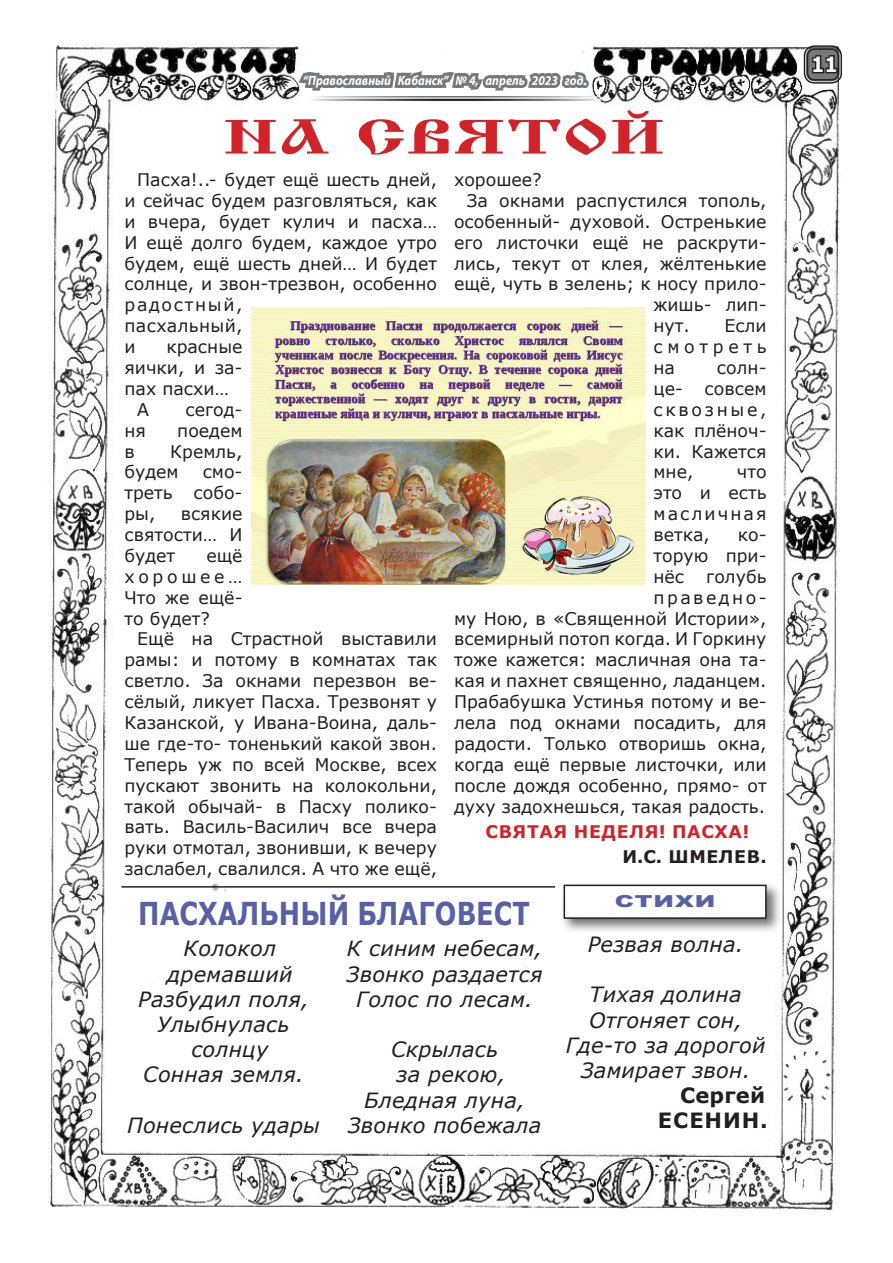
<style>
.page{position:relative;width:893px;height:1263px;background:#fff}
.page>*{position:absolute;margin:0;border:0;box-sizing:border-box;transform-origin:0 0}
.Body_Text{font:48px "Vezitsa Cyrillic";letter-spacing:.01em;color:#d1232a;scale:1.5 1}
.t1{font:700 31.5px "Verdana";letter-spacing:.005em;color:#5861a3;scale:.81 1}
.Body_Text-2{font:italic 21px/25.2px "Verdana";letter-spacing:.01em;color:#231f20}
.Body_Text-3{font:700 21px "Verdana";letter-spacing:.025em;color:#231f20}
.t2{font:700 21px "Verdana";color:#fff;scale:.9 1}
.Body_Text-4{font:17.4px/20.9px "Verdana";color:#231f20;text-align:justify}
.Body_Text-5{font:700 17.4px "Verdana";letter-spacing:.035em;color:#d1232a}
.Body_Text-6{font:700 17.4px "Verdana";letter-spacing:.035em;color:#231f20}
.t3{font:900 16.5px "Arial";letter-spacing:.03em;color:#5861a3;scale:1.5 1}
.t4{font:italic 700 13.5px "Myriad Pro";color:#fff;scale:.9 1}
</style>
<div class="page">
<img style="left:49px;top:42px;width:793px;height:1174px">
<hr style="left:121px;top:886px;width:434px;height:2px;background:#231f20">
<hr style="left:309px;top:96px;width:292px;height:1px;background:#fff">
<hr style="left:309px;top:99px;width:292px;height:2px;background:#fff">
<svg style="left:294px;top:42px;width:295px;height:162px"></svg>
<div style="left:581px;top:80px;width:8px;height:8px;border:6px solid #76787b;border-radius:50%"></div>
<div style="left:806px;top:48px;width:34px;height:33px;background:#76787b;border-radius:9px"></div>
<div style="left:804px;top:45px;width:38px;height:39px;border:1px solid #231f20;border-radius:10px"></div>
<div style="left:807px;top:48px;width:32px;height:33px;border:1px solid #231f20;border-radius:7px"></div>
<svg style="left:812px;top:54px;width:27px;height:21px"></svg>
<img style="left:251px;top:308px;width:394px;height:276px">
<div style="left:560px;top:881px;width:222px;height:53px;background:#231f20;opacity:.65"></div>
<div style="left:564px;top:885px;width:202px;height:33px;background:#fff"></div>
<div style="left:564px;top:885px;width:203px;height:34px;border:2px solid #231f20"></div>
<p class="t4" style="left:303px;top:72px;width:317px">“Православный Кабанск” № 4, апрель 2023 год.</p>
<p class="Body_Text" style="left:223px;top:110px;width:297px">НА СВЯТОЙ</p>
<p class="Body_Text-4" style="left:124px;top:169px;width:314px;text-align:left;text-indent:13px">Пасха!..- будет ещё шесть дней, и сейчас будем разговляться, как и вчера, будет кулич и пасха…<br>И ещё долго будем, каждое утро будем, ещё шесть дней… И будет солнце, и звон-трезвон, особенно радостный,<br>пасхальный,<br>и</p>
<p class="Body_Text-4" style="left:124px;top:336px;width:120px;text-indent:42px">красные яички, и за&shy;пах пасхи…</p>
<p class="Body_Text-4" style="left:137px;top:399px;width:13px">А</p>
<p class="Body_Text-4" style="left:185px;top:399px;width:59px">сегод-</p>
<p class="Body_Text-4" style="left:124px;top:420px;width:23px">ня</p>
<p class="Body_Text-4" style="left:177px;top:420px;width:67px">поедем</p>
<p class="Body_Text-4" style="left:124px;top:441px;width:12px">в</p>
<p class="Body_Text-4" style="left:124px;top:441px;width:120px;text-indent:46px">Кремль, будем</p>
<p class="Body_Text-4" style="left:124px;top:461px;width:120px;text-indent:78px">смо&shy;треть собо&shy;ры,</p>
<p class="Body_Text-4" style="left:124px;top:503px;width:120px;text-indent:56px">всякие святости… И будет</p>
<p class="Body_Text-4" style="left:124px;top:545px;width:120px;text-indent:82px">ещё хорошее… Что же ещё&shy;то будет?</p>
<p class="Body_Text-4" style="left:124px;top:628px;width:314px;text-indent:13px">Ещё на Страстной выставили рамы: и потому в комнатах так светло. За окнами перезвон ве&shy;сёлый, ликует Пасха. Трезвонят у Казанской, у Ивана-Воина, даль&shy;ше где-то- тоненький какой звон.<br>Теперь уж по всей Москве, всех пускают звонить на колокольни, такой обычай- в Пасху полико&shy;вать. Василь-Василич все вчера руки отмотал, звонивши, к вечеру заслабел, свалился. А что же ещё,</p>
<p class="Body_Text-4" style="left:454px;top:169px;width:89px">хорошее?</p>
<p class="Body_Text-4" style="left:467px;top:190px;width:301px">За окнами распустился тополь,</p>
<p class="Body_Text-4" style="left:454px;top:211px;width:314px">особенный- духовой. Остренькие</p>
<p class="Body_Text-4" style="left:454px;top:232px;width:314px">его листочки ещё не раскрути-</p>
<p class="Body_Text-4" style="left:454px;top:253px;width:314px">лись, текут от клея, жёлтенькие</p>
<p class="Body_Text-4" style="left:454px;top:273px;width:314px">ещё, чуть в зелень; к носу прило-</p>
<p class="Body_Text-4" style="left:653px;top:294px;width:115px">жишь- лип-</p>
<p class="Body_Text-4" style="left:653px;top:315px;width:38px">нут.</p>
<p class="Body_Text-4" style="left:653px;top:315px;width:115px;text-indent:71px">Если смотреть на</p>
<p class="Body_Text-4" style="left:653px;top:357px;width:115px;text-indent:63px">солн&shy;це- совсем сквозные, как плёноч&shy;ки. Кажется мне,</p>
<p class="Body_Text-4" style="left:653px;top:461px;width:115px;text-indent:83px">что это и есть масличная ветка,</p>
<p class="Body_Text-4" style="left:653px;top:524px;width:115px;text-indent:84px">ко&shy;торую при&shy;нёс</p>
<p class="Body_Text-4" style="left:454px;top:566px;width:314px;text-align:right">голубь<br>праведно-<br>му Ною, в «Священной Истории», всемирный потоп когда. И Горкину тоже кажется: масличная она та&shy;кая и пахнет священно, ладанцем.<br>Прабабушка Устинья потому и ве&shy;лела под окнами посадить, для радости. Только отворишь окна, когда ещё первые листочки, или после дождя особенно, прямо- от духу задохнешься, такая радость.</p>
<p class="Body_Text-5" style="left:485px;top:819px;width:265px">СВЯТАЯ НЕДЕЛЯ! ПАСХА!</p>
<p class="Body_Text-6" style="left:622px;top:844px;width:146px">И.С. ШМЕЛЕВ.</p>
<p class="t1" style="left:138px;top:891px;width:485px">ПАСХАЛЬНЫЙ БЛАГОВЕСТ</p>
<p class="t3" style="left:615px;top:889px;width:69px">СТИХИ</p>
<p class="Body_Text-2" style="left:184px;top:936px;width:94px">Колокол</p>
<p class="Body_Text-2" style="left:167px;top:961px;width:127px">дремавший</p>
<p class="Body_Text-2" style="left:138px;top:986px;width:172px">Разбудил поля,</p>
<p class="Body_Text-2" style="left:158px;top:1011px;width:133px">Улыбнулась</p>
<p class="Body_Text-2" style="left:143px;top:1037px;width:162px;text-indent:48px">солнцу<br>Сонная земля.</p>
<p class="Body_Text-2" style="left:127px;top:1112px;width:194px">Понеслись удары</p>
<p class="Body_Text-2" style="left:346px;top:936px;width:198px;text-align:center">К синим небесам,<br>Звонко раздается<br>Голос по лесам.</p>
<p class="Body_Text-2" style="left:391px;top:1037px;width:108px">Скрылась</p>
<p class="Body_Text-2" style="left:397px;top:1062px;width:110px">за рекою,</p>
<p class="Body_Text-2" style="left:364px;top:1087px;width:162px">Бледная луна,</p>
<p class="Body_Text-2" style="left:348px;top:1112px;width:195px">Звонко побежала</p>
<p class="Body_Text-2" style="left:588px;top:931px;width:157px">Резвая волна.</p>
<p class="Body_Text-2" style="left:590px;top:982px;width:153px">Тихая долина</p>
<p class="Body_Text-2" style="left:589px;top:1007px;width:155px">Отгоняет сон,</p>
<p class="Body_Text-2" style="left:566px;top:1032px;width:201px">Где-то за дорогой</p>
<p class="Body_Text-2" style="left:581px;top:1057px;width:171px">Замирает звон.</p>
<p class="Body_Text-3" style="left:680px;top:1080px;width:87px">Сергей</p>
<p class="Body_Text-3" style="left:658px;top:1106px;width:111px">ЕСЕНИН.</p>
<p class="t2" style="left:811px;top:49px;width:31px">11</p>
</div>
